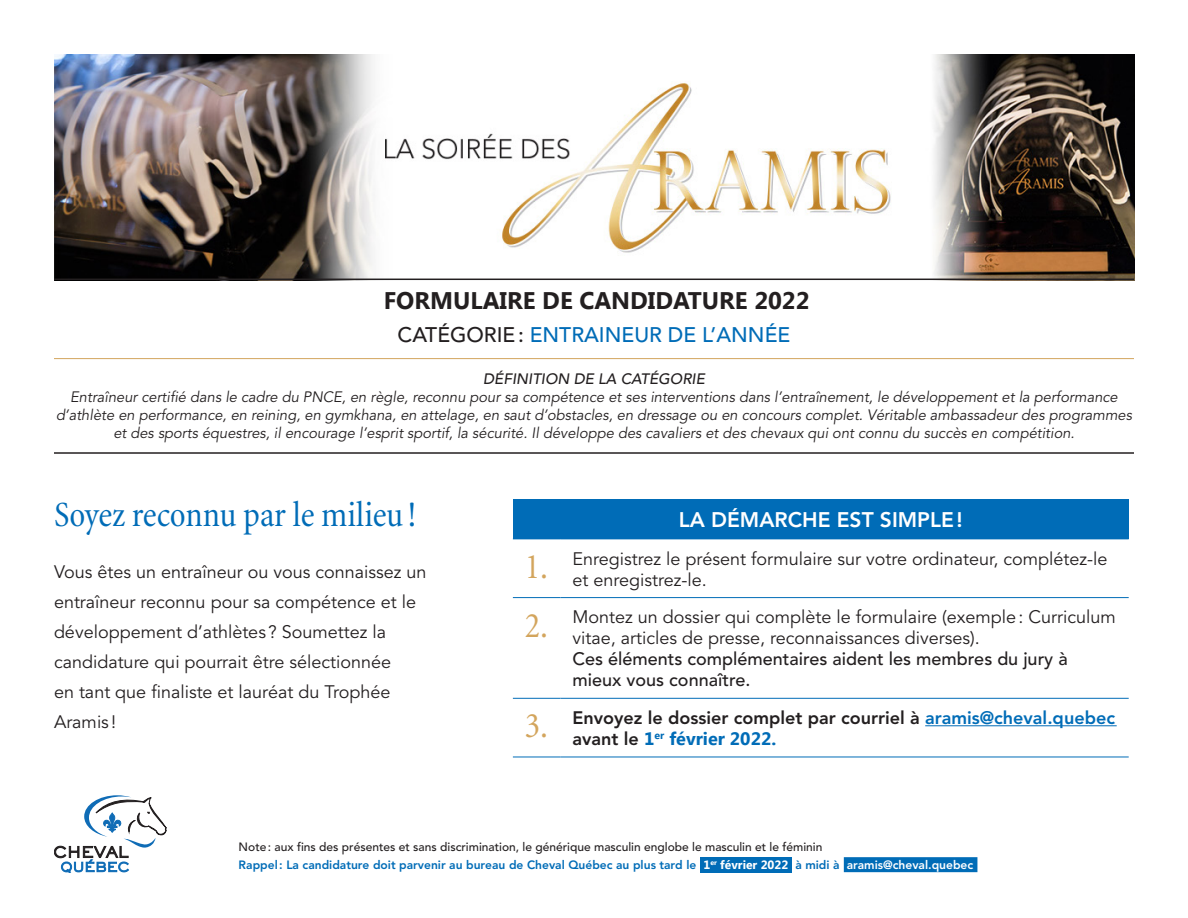
<style>
.page{position:relative;width:1188px;height:918px;background:#fff}
.page>*{position:absolute;margin:0;border:0;box-sizing:border-box;transform-origin:0 0}
.t1{font:condensed 36px "Minion";letter-spacing:-.005em;color:#006cb7}
.t2{font:condensed 36px "Minion";color:#d3a55d}
.t3{font:700 24px "Microsoft New Tai Lue";color:#231f20}
.t4{font:500 21px "Avenir";color:#006cb7}
.t5{font:800 21px "Avenir";color:#fff}
.t6{font:18px/30px "Avenir";color:#231f20}
.t7{font:800 18px/21.1px "Avenir";color:#231f20}
.t8{font:500 18px/21px "Avenir";color:#231f20}
.t9{font:italic 15px/18px "Avenir";color:#231f20;text-align:center}
.t10{font:italic 500 15px "Avenir";color:#231f20}
.t11{font:500 12px/18px "Avenir";color:#231f20}
.s1{color:#231f20}
.s2{color:#006cb7}
.s3{font-family:"Microsoft New Tai Lue";font-weight:700;color:#006cb7}
.s4{font-weight:800;color:#006cb7}
.s5{font-family:"Microsoft New Tai Lue";font-weight:700;color:#fff}
.s6{font-weight:800;color:#fff}
</style>
<div class="page">
<img style="left:54px;top:54px;width:1080px;height:225px">
<hr style="left:54px;top:279px;width:1080px;height:1px;background:#231f20">
<hr style="left:54px;top:358px;width:1080px;height:1px;background:#d3a55d">
<hr style="left:54px;top:452px;width:1080px;height:2px;background:#231f20">
<div style="left:513px;top:499px;width:616px;height:40px;background:#006cb7"></div>
<hr style="left:513px;top:539px;width:48px;height:1px;background:#006cb7">
<hr style="left:561px;top:539px;width:568px;height:1px;background:#006cb7">
<hr style="left:513px;top:597px;width:48px;height:1px;background:#006cb7">
<hr style="left:561px;top:597px;width:568px;height:1px;background:#006cb7">
<hr style="left:513px;top:698px;width:48px;height:1px;background:#006cb7">
<hr style="left:561px;top:698px;width:568px;height:1px;background:#006cb7">
<hr style="left:513px;top:757px;width:48px;height:1px;background:#006cb7">
<hr style="left:561px;top:757px;width:568px;height:1px;background:#006cb7">
<hr style="left:925px;top:725px;width:192px;height:1px;background:#006cb7">
<svg style="left:54px;top:795px;width:112px;height:78px"></svg>
<div style="left:701px;top:857px;width:91px;height:15px;background:#006cb7"></div>
<div style="left:844px;top:857px;width:133px;height:15px;background:#006cb7"></div>
<p class="t3" style="left:384px;top:287px;width:427px">FORMULAIRE DE CANDIDATURE 2022</p>
<p class="t4" style="left:398px;top:322px;width:394px"><span class="s1">CATÉGORIE :</span> ENTRAINEUR DE L’ANNÉE</p>
<p class="t10" style="left:483px;top:370px;width:223px">DÉFINITION DE LA CATÉGORIE</p>
<p class="t9" style="left:56px;top:389px;width:1077px">Entraîneur certifié dans le cadre du PNCE, en règle, reconnu pour sa compétence et ses interventions dans l’entraînement, le développement et la performance d’athlète en performance, en reining, en gymkhana, en attelage, en saut d’obstacles, en dressage ou en concours complet. Véritable ambassadeur des programmes et des sports équestres, il encourage l’esprit sportif, la sécurité. Il développe des cavaliers et des chevaux qui ont connu du succès en compétition.</p>
<p class="t1" style="left:54px;top:496px;width:364px">Soyez reconnu par le milieu !</p>
<p class="t6" style="left:54px;top:557px;width:374px">Vous êtes un entraîneur ou vous connaissez un entraîneur reconnu pour sa compétence et le développement d’athlètes ? Soumettez la</p>
<p class="t6" style="left:54px;top:647px;width:339px">candidature qui pourrait être sélectionnée</p>
<p class="t6" style="left:54px;top:677px;width:338px">en tant que finaliste et lauréat du Trophée<br>Aramis !</p>
<p class="t5" style="left:679px;top:507px;width:285px">LA DÉMARCHE EST SIMPLE!</p>
<p class="t2" style="left:525px;top:548px;width:25px">1.</p>
<p class="t6" style="left:573px;top:544px;width:536px">Enregistrez le présent formulaire sur votre ordinateur, complétez-le</p>
<p class="t6" style="left:573px;top:565px;width:136px">et enregistrez-le.</p>
<p class="t2" style="left:525px;top:607px;width:25px">2.</p>
<p class="t6" style="left:573px;top:607px;width:545px;line-height:21px">Montez un dossier qui complète le formulaire (exemple: Curriculum vitae, articles de presse, reconnaissances diverses).</p>
<p class="t8" style="left:573px;top:649px;width:497px">Ces éléments complémentaires aident les membres du jury à mieux vous connaître.</p>
<p class="t2" style="left:525px;top:707px;width:25px">3.</p>
<p class="t7" style="left:573px;top:707px;width:544px">Envoyez le dossier complet par courriel à <span class="s2">aramis@cheval.quebec </span>avant le <span class="s3">1</span><sup>er</sup> <span class="s3">février 2022.</span></p>
<p class="t11" style="left:239px;top:838px;width:736px">Note : aux fins des présentes et sans discrimination, le générique masculin englobe le masculin et le féminin<br><span class="s4">Rappel : La candidature doit parvenir au bureau de Cheval Québec au plus tard le</span> <span class="s5">1</span><sup>er</sup> <span class="s5">février 2022</span> <span class="s4">à midi à</span> <span class="s6">aramis@cheval.quebec</span></p>
</div>
